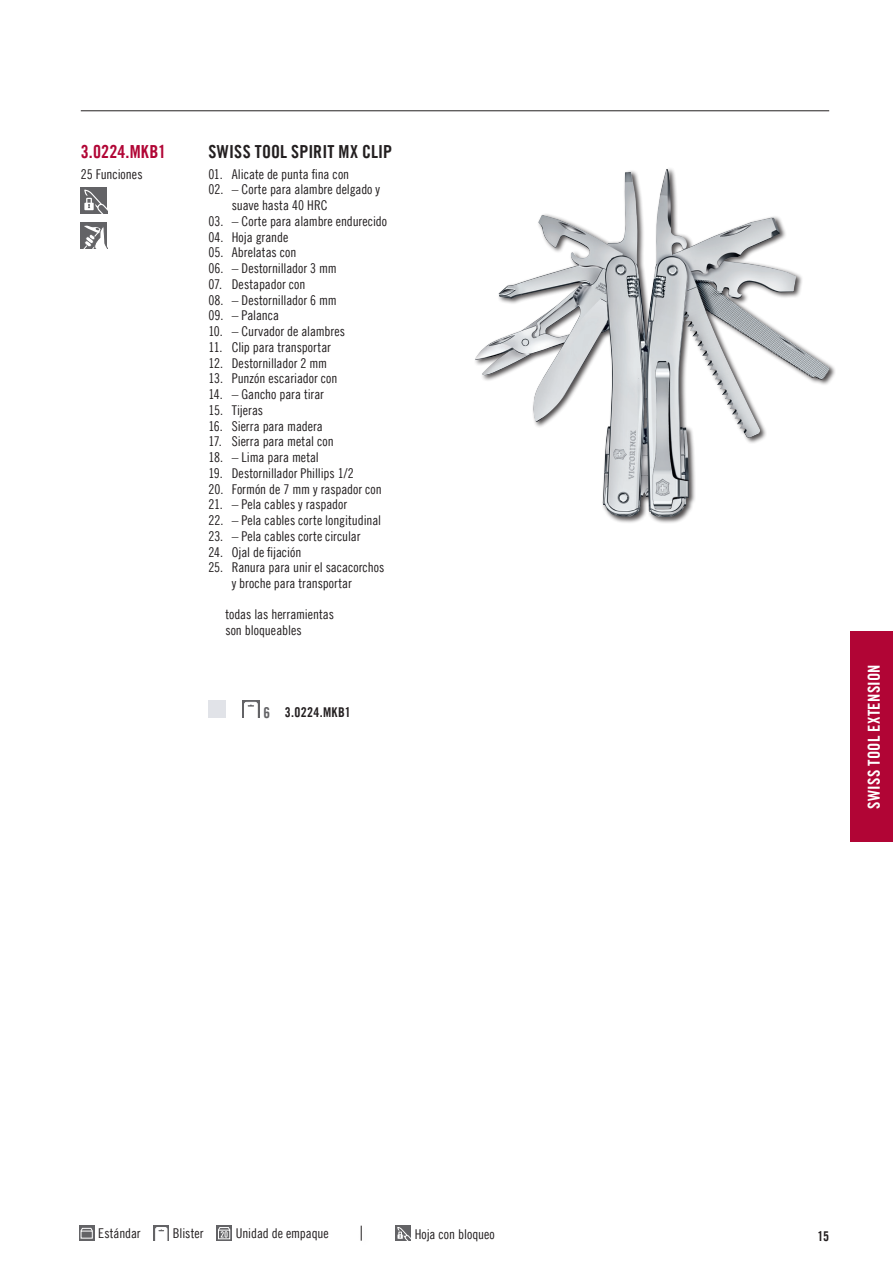
<style>
.page{position:relative;width:893px;height:1263px;background:#fff}
.page>*{position:absolute;margin:0;border:0;box-sizing:border-box;transform-origin:0 0}
.t1{font:18px "Trade Gothic LT Com Bd Cn 20";letter-spacing:.01em;color:#231f20}
.t2{font:18px "Trade Gothic LT Com Bd Cn 20";letter-spacing:.01em;color:#b10535}
.t3{font:16.5px "Trade Gothic LT Com Bd Cn 20";letter-spacing:.015em;color:#fff}
.t4{font:13.5px/15.8px "Trade Gothic LT Com Cn 18";letter-spacing:-.005em;color:#231f20}
.t5{font:13.5px "Trade Gothic LT Com Bd Cn 20";letter-spacing:.025em;color:#231f20}
.s1{font-size:15px;color:#636366}
</style>
<div class="page">
<div style="left:850px;top:631px;width:43px;height:211px;background:#b10535"></div>
<svg style="left:79px;top:1226px;width:15px;height:15px"></svg>
<svg style="left:80px;top:1228px;width:13px;height:4px"></svg>
<svg style="left:154px;top:1226px;width:15px;height:15px"></svg>
<svg style="left:155px;top:1227px;width:12px;height:14px"></svg>
<svg style="left:217px;top:1226px;width:15px;height:15px"></svg>
<div style="left:218px;top:1230px;width:12px;height:9px;border:1px solid #fff"></div>
<svg style="left:218px;top:1227px;width:13px;height:10px"></svg>
<div style="left:395px;top:1226px;width:15px;height:15px;background:#636366"></div>
<svg style="left:397px;top:1227px;width:13px;height:14px"></svg>
<svg style="left:361px;top:1226px;width:1px;height:15px"></svg>
<hr style="left:81px;top:111px;width:748px;height:1px;background:#231f20">
<div style="left:81px;top:222px;width:26px;height:26px;background:#636366"></div>
<svg style="left:84px;top:225px;width:23px;height:23px"></svg>
<div style="left:81px;top:187px;width:26px;height:26px;background:#636366"></div>
<svg style="left:84px;top:190px;width:23px;height:23px"></svg>
<div style="left:473px;top:167px;width:363px;height:357px;background:#231f20;opacity:.8"></div>
<img style="left:475px;top:169px;width:192px;height:205px">
<svg style="left:242px;top:700px;width:17px;height:17px"></svg>
<svg style="left:244px;top:702px;width:14px;height:15px"></svg>
<h1 class="t2" style="left:81px;top:141px;width:87px">3.0224.MKB1</h1>
<h1 class="t1" style="left:208px;top:141px;width:185px">SWISS TOOL SPIRIT MX CLIP</h1>
<p class="t4" style="left:81px;top:166px;width:63px">25 Funciones</p>
<p class="t4" style="left:208px;top:166px;width:142px">01. Alicate de punta fina con</p>
<p class="t4" style="left:232px;top:182px;width:150px;text-indent:-23px">02. – Corte para alambre delgado y suave hasta 40 HRC</p>
<p class="t4" style="left:208px;top:213px;width:180px">03. – Corte para alambre endurecido</p>
<p class="t4" style="left:208px;top:229px;width:81px">04. Hoja grande</p>
<p class="t4" style="left:208px;top:245px;width:90px">05. Abrelatas con</p>
<p class="t4" style="left:208px;top:260px;width:130px">06. – Destornillador 3 mm</p>
<p class="t4" style="left:208px;top:276px;width:99px">07. Destapador con</p>
<p class="t4" style="left:208px;top:292px;width:130px">08. – Destornillador 6 mm</p>
<p class="t4" style="left:208px;top:308px;width:72px">09. – Palanca</p>
<p class="t4" style="left:208px;top:323px;width:138px">10. – Curvador de alambres</p>
<p class="t4" style="left:208px;top:339px;width:124px">11. Clip para transportar</p>
<p class="t4" style="left:208px;top:355px;width:120px">12. Destornillador 2 mm</p>
<p class="t4" style="left:208px;top:371px;width:131px">13. Punzón escariador con</p>
<p class="t4" style="left:208px;top:386px;width:117px">14. – Gancho para tirar</p>
<p class="t4" style="left:208px;top:402px;width:56px">15. Tijeras</p>
<p class="t4" style="left:208px;top:418px;width:116px">16. Sierra para madera</p>
<p class="t4" style="left:208px;top:434px;width:127px">17. Sierra para metal con</p>
<p class="t4" style="left:208px;top:449px;width:112px">18. – Lima para metal</p>
<p class="t4" style="left:208px;top:465px;width:147px">19. Destornillador Phillips 1/2</p>
<p class="t4" style="left:208px;top:481px;width:175px">20. Formón de 7 mm y raspador con</p>
<p class="t4" style="left:208px;top:497px;width:140px">21. – Pela cables y raspador</p>
<p class="t4" style="left:208px;top:512px;width:174px">22. – Pela cables corte longitudinal</p>
<p class="t4" style="left:208px;top:528px;width:154px">23. – Pela cables corte circular</p>
<p class="t4" style="left:208px;top:544px;width:94px">24. Ojal de fijación</p>
<p class="t4" style="left:232px;top:560px;width:154px;text-indent:-23px">25. Ranura para unir el sacacorchos y broche para transportar</p>
<p class="t4" style="left:225px;top:606px;width:110px">todas las herramientas son bloqueables</p>
<p class="t5" style="left:264px;top:704px;width:89px"><span class="s1">6</span> 3.0224.MKB1</p>
<p class="t3" style="left:864px;top:809px;width:146px;rotate:-90deg">SWISS TOOL EXTENSION</p>
<p class="t4" style="left:98px;top:1226px;width:44px">Estándar</p>
<p class="t4" style="left:173px;top:1226px;width:32px">Blister</p>
<p class="t4" style="left:236px;top:1226px;width:95px">Unidad de empaque</p>
<p class="t4" style="left:415px;top:1226px;width:82px">Hoja con bloqueo</p>
<p class="t5" style="left:817px;top:1227px;width:13px">15</p>
</div>
